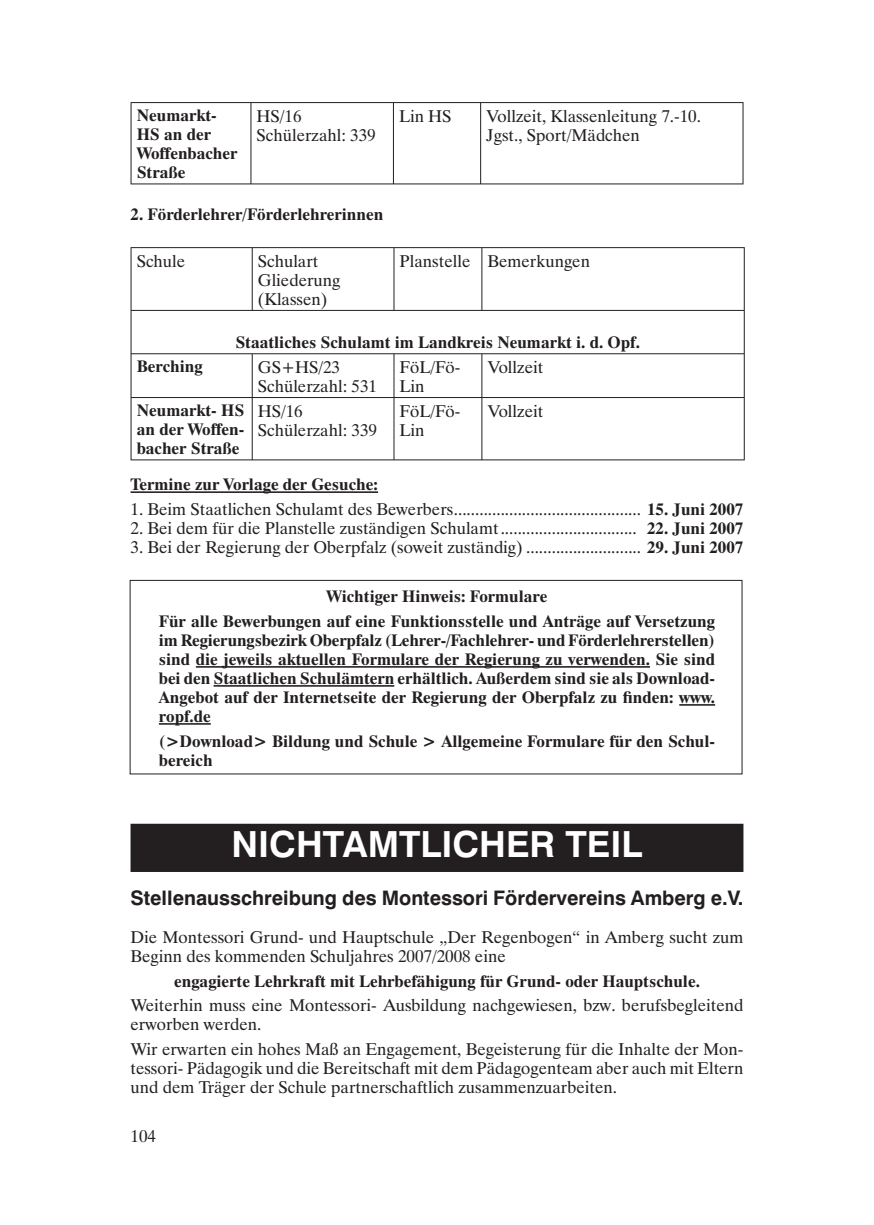
<style>
.page{position:relative;width:874px;height:1225px;background:#fff}
.page>*{position:absolute;margin:0;border:0;box-sizing:border-box;transform-origin:0 0}
.t1{font:700 36px "Swiss 721 BT";color:#fff}
.t2{font:700 20px "Swiss 721 BT";color:#231f20}
.t3{font:17px/19px "Dutch 801 BT";color:#231f20}
.t4{font:700 17px/19px "Dutch 801 BT";color:#231f20}
.s1{font-weight:700}
</style>
<div class="page">
<hr style="left:130px;top:491px;width:248px;height:2px;background:#231f20">
<hr style="left:196px;top:666px;width:453px;height:1px;background:#231f20">
<hr style="left:213px;top:685px;width:181px;height:1px;background:#231f20">
<hr style="left:679px;top:704px;width:35px;height:1px;background:#231f20">
<hr style="left:159px;top:723px;width:52px;height:1px;background:#231f20">
<hr style="left:130px;top:102px;width:121px;height:1px;background:#231f20">
<hr style="left:130px;top:103px;width:1px;height:80px;background:#231f20">
<hr style="left:251px;top:102px;width:142px;height:1px;background:#231f20">
<hr style="left:250px;top:103px;width:1px;height:80px;background:#231f20">
<hr style="left:393px;top:102px;width:87px;height:1px;background:#231f20">
<hr style="left:393px;top:103px;width:1px;height:80px;background:#231f20">
<hr style="left:480px;top:102px;width:263px;height:1px;background:#231f20">
<hr style="left:480px;top:103px;width:1px;height:80px;background:#231f20">
<hr style="left:742px;top:103px;width:1px;height:80px;background:#231f20">
<hr style="left:130px;top:183px;width:350px;height:1px;background:#231f20">
<hr style="left:480px;top:183px;width:263px;height:1px;background:#231f20">
<hr style="left:130px;top:247px;width:122px;height:1px;background:#231f20">
<hr style="left:130px;top:248px;width:1px;height:62px;background:#231f20">
<hr style="left:252px;top:247px;width:142px;height:1px;background:#231f20">
<hr style="left:251px;top:248px;width:1px;height:62px;background:#231f20">
<hr style="left:394px;top:247px;width:87px;height:1px;background:#231f20">
<hr style="left:393px;top:248px;width:1px;height:62px;background:#231f20">
<hr style="left:481px;top:247px;width:263px;height:1px;background:#231f20">
<hr style="left:481px;top:248px;width:1px;height:62px;background:#231f20">
<hr style="left:743px;top:248px;width:1px;height:62px;background:#231f20">
<hr style="left:130px;top:310px;width:122px;height:1px;background:#231f20">
<hr style="left:130px;top:311px;width:1px;height:42px;background:#231f20">
<hr style="left:252px;top:310px;width:492px;height:1px;background:#231f20">
<hr style="left:743px;top:311px;width:1px;height:42px;background:#231f20">
<hr style="left:130px;top:353px;width:122px;height:1px;background:#231f20">
<hr style="left:130px;top:354px;width:1px;height:43px;background:#231f20">
<hr style="left:252px;top:353px;width:142px;height:1px;background:#231f20">
<hr style="left:251px;top:354px;width:1px;height:43px;background:#231f20">
<hr style="left:394px;top:353px;width:87px;height:1px;background:#231f20">
<hr style="left:393px;top:354px;width:1px;height:43px;background:#231f20">
<hr style="left:481px;top:353px;width:263px;height:1px;background:#231f20">
<hr style="left:481px;top:354px;width:1px;height:43px;background:#231f20">
<hr style="left:743px;top:354px;width:1px;height:43px;background:#231f20">
<hr style="left:130px;top:397px;width:122px;height:1px;background:#231f20">
<hr style="left:130px;top:398px;width:1px;height:61px;background:#231f20">
<hr style="left:252px;top:397px;width:142px;height:1px;background:#231f20">
<hr style="left:251px;top:398px;width:1px;height:61px;background:#231f20">
<hr style="left:394px;top:397px;width:87px;height:1px;background:#231f20">
<hr style="left:393px;top:398px;width:1px;height:61px;background:#231f20">
<hr style="left:481px;top:397px;width:263px;height:1px;background:#231f20">
<hr style="left:481px;top:398px;width:1px;height:61px;background:#231f20">
<hr style="left:743px;top:398px;width:1px;height:61px;background:#231f20">
<hr style="left:130px;top:459px;width:351px;height:1px;background:#231f20">
<hr style="left:481px;top:459px;width:263px;height:1px;background:#231f20">
<div style="left:129px;top:580px;width:613px;height:194px;border:1px solid #231f20"></div>
<div style="left:131px;top:824px;width:611px;height:47px;background:#231f20"></div>
<div style="left:130px;top:823px;width:613px;height:49px;border:2px solid #231f20"></div>
<p class="t4" style="left:137px;top:108px;width:102px">Neumarkt-<br>HS an der<br>Woffenbacher<br>Straße</p>
<p class="t3" style="left:256px;top:108px;width:121px">HS/16<br>Schülerzahl: 339</p>
<p class="t3" style="left:399px;top:108px;width:54px">Lin HS</p>
<p class="t3" style="left:486px;top:108px;width:216px">Vollzeit, Klassenleitung 7.-10.<br>Jgst., Sport/Mädchen</p>
<p class="t4" style="left:130px;top:206px;width:254px">2. Förderlehrer/Förderlehrerinnen</p>
<p class="t3" style="left:137px;top:253px;width:50px">Schule</p>
<p class="t3" style="left:258px;top:253px;width:84px">Schulart<br>Gliederung (Klassen)</p>
<p class="t3" style="left:399px;top:253px;width:192px">Planstelle Bemerkungen</p>
<p class="t4" style="left:235px;top:334px;width:406px">Staatliches Schulamt im Landkreis Neumarkt i. d. Opf.</p>
<p class="t4" style="left:137px;top:359px;width:68px">Berching</p>
<p class="t3" style="left:258px;top:359px;width:121px">GS+HS/23<br>Schülerzahl: 531</p>
<p class="t3" style="left:399px;top:359px;width:62px">FöL/Fö-<br>Lin</p>
<p class="t3" style="left:487px;top:359px;width:57px">Vollzeit</p>
<p class="t4" style="left:137px;top:402px;width:109px;text-align:justify">Neumarkt- HS an der Woffen&shy;bacher Straße</p>
<p class="t3" style="left:258px;top:403px;width:121px">HS/16<br>Schülerzahl: 339</p>
<p class="t3" style="left:399px;top:403px;width:62px">FöL/Fö-<br>Lin</p>
<p class="t3" style="left:487px;top:403px;width:57px">Vollzeit</p>
<p class="t4" style="left:130px;top:477px;width:249px">Termine zur Vorlage der Gesuche:</p>
<p class="t3" style="left:130px;top:501px;width:614px">1. Beim Staatlichen Schulamt des Bewerbers ............................................ <span class="s1">15. Juni 2007</span></p>
<p class="t3" style="left:130px;top:520px;width:614px">2. Bei dem für die Planstelle zuständigen Schulamt ................................ <span class="s1">22. Juni 2007</span></p>
<p class="t3" style="left:130px;top:539px;width:614px">3. Bei der Regierung der Oberpfalz (soweit zuständig) ........................... <span class="s1">29. Juni 2007</span></p>
<p class="t4" style="left:159px;top:586px;width:557px;line-height:24.6px;text-align:center">Wichtiger Hinweis: Formulare<br>Für alle Bewerbungen auf eine Funktionsstelle und Anträge auf Versetzung</p>
<p class="t4" style="left:159px;top:632px;width:557px;text-align:justify">im Regierungsbezirk Oberpfalz (Lehrer-/Fachlehrer- und Förderlehrerstellen) sind die jeweils aktuellen Formulare der Regierung zu verwenden. Sie sind bei den Staatlichen Schulämtern erhältlich. Außerdem sind sie als Download-Angebot auf der Internetseite der Regierung der Oberpfalz zu finden: www. ropf.de</p>
<p class="t4" style="left:159px;top:733px;width:557px">(&gt;Download&gt; Bildung und Schule &gt; Allgemeine Formulare für den Schul&shy;bereich</p>
<h1 class="t1" style="left:231px;top:830px;width:412px">NICHTAMTLICHER TEIL</h1>
<p class="t2" style="left:130px;top:890px;width:614px">Stellenausschreibung des Montessori Fördervereins Amberg e.V.</p>
<p class="t3" style="left:130px;top:929px;width:614px">Die Montessori Grund- und Hauptschule „Der Regenbogen“ in Amberg sucht zum<br>Beginn des kommenden Schuljahres 2007/2008 eine</p>
<p class="t4" style="left:174px;top:973px;width:527px">engagierte Lehrkraft mit Lehrbefähigung für Grund- oder Hauptschule.</p>
<p class="t3" style="left:130px;top:997px;width:614px">Weiterhin muss eine Montessori- Ausbildung nachgewiesen, bzw. berufsbegleitend erworben werden.</p>
<p class="t3" style="left:130px;top:1041px;width:614px;text-align:justify">Wir erwarten ein hohes Maß an Engagement, Begeisterung für die Inhalte der Mon&shy;tessori- Pädagogik und die Bereitschaft mit dem Pädagogenteam aber auch mit Eltern und dem Träger der Schule partnerschaftlich zusammenzuarbeiten.</p>
<p class="t3" style="left:130px;top:1128px;width:27px">104</p>
</div>
